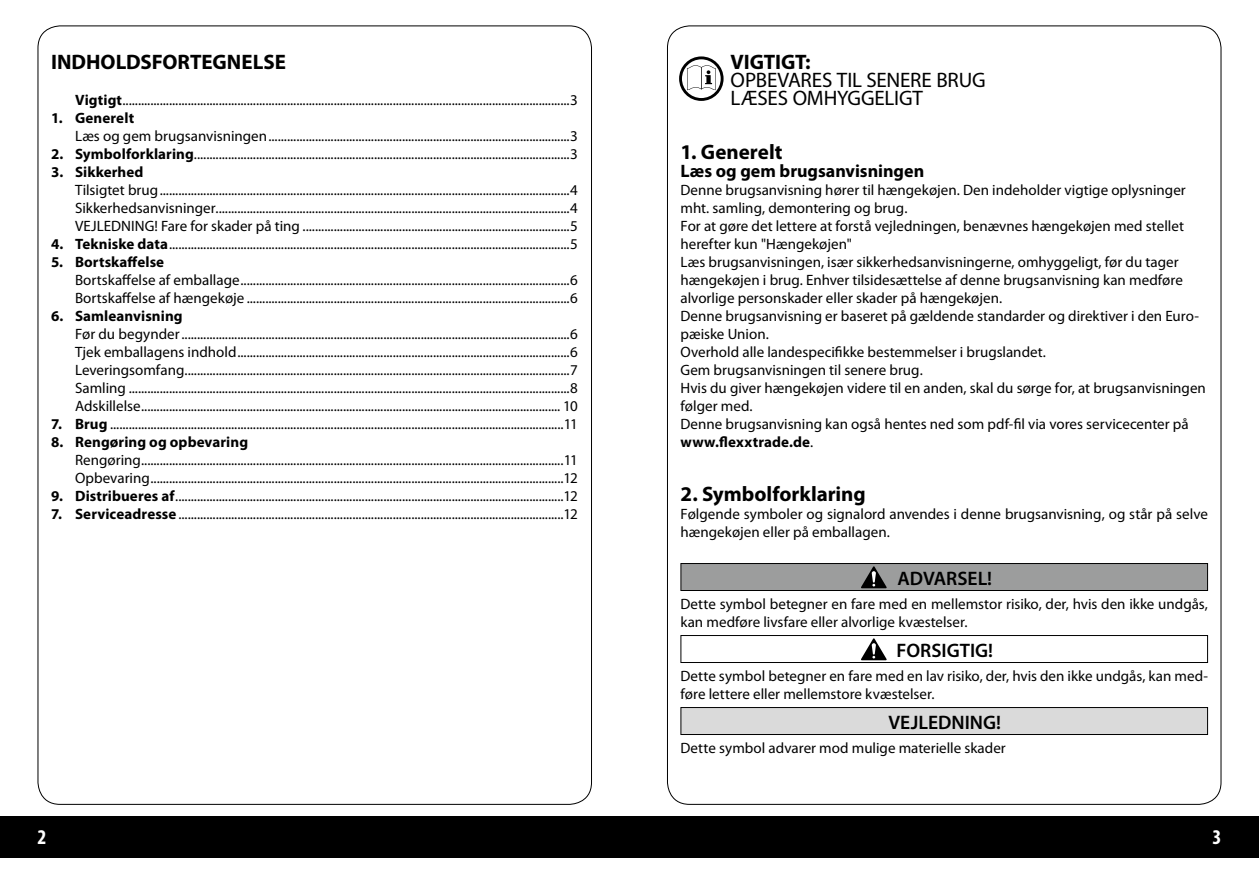
<style>
.page{position:relative;width:1259px;height:893px;background:#fff}
.page>*{position:absolute;margin:0;border:0;box-sizing:border-box;transform-origin:0 0}
.t1{font:700 21px "Myriad Pro";color:#000}
.t2{font:21px/18px "Myriad Pro";letter-spacing:-.005em;color:#000}
.t3{font:700 condensed 21px "Myriad Pro";color:#fff}
.t4{font:600 19.5px "Myriad Pro";color:#000}
.t5{font:700 18px "Myriad Pro";color:#000}
.t6{font:15px/18px "Myriad Pro";color:#000}
.t7{font:700 15px "Myriad Pro";letter-spacing:.005em;color:#000}
.s1{font-weight:700}
</style>
<div class="page">
<div style="left:0;top:816px;width:1259px;height:42px;background:#000"></div>
<div style="left:679px;top:56px;width:44px;height:45px;border:3px solid #000;border-radius:50%"></div>
<svg style="left:687px;top:65px;width:28px;height:25px"></svg>
<div style="left:681px;top:563px;width:526px;height:27px;background:#9c9d9d"></div>
<div style="left:680px;top:563px;width:528px;height:28px;border:1px solid #000"></div>
<svg style="left:861px;top:566px;width:25px;height:22px"></svg>
<div style="left:680px;top:635px;width:528px;height:28px;border:1px solid #000"></div>
<svg style="left:861px;top:638px;width:25px;height:22px"></svg>
<div style="left:681px;top:707px;width:526px;height:27px;background:#dadada"></div>
<div style="left:680px;top:707px;width:528px;height:28px;border:1px solid #000"></div>
<h1 class="t1" style="left:51px;top:50px;width:236px">INDHOLDSFORTEGNELSE</h1>
<p class="t6" style="left:75px;top:91px;width:504px"><span class="s1">Vigtigt</span>................................................................................................................................................3</p>
<p class="t7" style="left:51px;top:110px;width:85px">1. Generelt</p>
<p class="t6" style="left:75px;top:127px;width:504px">Læs og gem brugsanvisningen.................................................................................................3</p>
<p class="t6" style="left:51px;top:145px;width:528px"><span class="s1">2. Symbolforklaring</span>.........................................................................................................................3</p>
<p class="t7" style="left:51px;top:164px;width:94px">3. Sikkerhed</p>
<p class="t6" style="left:75px;top:181px;width:504px;text-align:justify">Tilsigtet brug....................................................................................................................................4<br>Sikkerhedsanvisninger..................................................................................................................4<br>VEJLEDNING! Fare for skader på ting ......................................................................................5</p>
<p class="t6" style="left:51px;top:235px;width:528px"><span class="s1">4. Tekniske data</span>.................................................................................................................................5</p>
<p class="t7" style="left:51px;top:254px;width:115px">5. Bortskaffelse</p>
<p class="t6" style="left:75px;top:271px;width:504px">Bortskaffelse af emballage..........................................................................................................6<br>Bortskaffelse af hængekøje ........................................................................................................6</p>
<p class="t7" style="left:51px;top:308px;width:133px">6. Samleanvisning</p>
<p class="t6" style="left:75px;top:325px;width:504px;text-align:justify">Før du begynder.............................................................................................................................6<br>Tjek emballagens indhold...........................................................................................................6<br>Leveringsomfang............................................................................................................................7<br>Samling ..............................................................................................................................................8<br>Adskillelse....................................................................................................................................... 10</p>
<p class="t6" style="left:51px;top:415px;width:528px"><span class="s1">7. Brug</span> ..................................................................................................................................................11</p>
<p class="t7" style="left:51px;top:434px;width:199px">8. Rengøring og opbevaring</p>
<p class="t6" style="left:75px;top:451px;width:504px">Rengøring........................................................................................................................................11<br>Opbevaring.....................................................................................................................................12</p>
<p class="t6" style="left:51px;top:487px;width:528px"><span class="s1">9. Distribueres af</span>.............................................................................................................................12</p>
<p class="t6" style="left:51px;top:505px;width:528px"><span class="s1">7. Serviceadresse</span>............................................................................................................................12</p>
<h1 class="t1" style="left:730px;top:50px;width:82px">VIGTIGT:</h1>
<h1 class="t2" style="left:730px;top:71px;width:257px">OPBEVARES TIL SENERE BRUG<br>LÆSES OMHYGGELIGT</h1>
<h1 class="t1" style="left:680px;top:140px;width:103px">1. Generelt</h1>
<p class="t5" style="left:680px;top:161px;width:245px">Læs og gem brugsanvisningen</p>
<p class="t6" style="left:680px;top:181px;width:527px">Denne brugsanvisning hører til hængekøjen. Den indeholder vigtige oplysninger mht. samling, demontering og brug.<br>For at gøre det lettere at forstå vejledningen, benævnes hængekøjen med stellet herefter kun "Hængekøjen"<br>Læs brugsanvisningen, især sikkerhedsanvisningerne, omhyggeligt, før du tager hængekøjen i brug. Enhver tilsidesættelse af denne brugsanvisning kan medføre alvorlige personskader eller skader på hængekøjen.<br>Denne brugsanvisning er baseret på gældende standarder og direktiver i den Euro&shy;pæiske Union.<br>Overhold alle landespecifikke bestemmelser i brugslandet.<br>Gem brugsanvisningen til senere brug.<br>Hvis du giver hængekøjen videre til en anden, skal du sørge for, at brugsanvisningen følger med.<br>Denne brugsanvisning kan også hentes ned som pdf-fil via vores servicecenter på <span class="s1">www.flexxtrade.de</span>.</p>
<h1 class="t1" style="left:680px;top:482px;width:187px">2. Symbolforklaring</h1>
<p class="t6" style="left:680px;top:505px;width:529px">Følgende symboler og signalord anvendes i denne brugsanvisning, og står på selve hængekøjen eller på emballagen.</p>
<h2 class="t4" style="left:897px;top:567px;width:96px">ADVARSEL!</h2>
<p class="t6" style="left:680px;top:595px;width:529px">Dette symbol betegner en fare med en mellemstor risiko, der, hvis den ikke undgås, kan medføre livsfare eller alvorlige kvæstelser.</p>
<h2 class="t4" style="left:896px;top:639px;width:98px">FORSIGTIG!</h2>
<p class="t6" style="left:680px;top:667px;width:529px">Dette symbol betegner en fare med en lav risiko, der, hvis den ikke undgås, kan med&shy;føre lettere eller mellemstore kvæstelser.</p>
<h2 class="t4" style="left:888px;top:711px;width:114px">VEJLEDNING!</h2>
<p class="t6" style="left:680px;top:739px;width:327px">Dette symbol advarer mod mulige materielle skader</p>
<h1 class="t3" style="left:38px;top:825px;width:10px">2</h1>
<h1 class="t3" style="left:1212px;top:825px;width:10px">3</h1>
</div>
